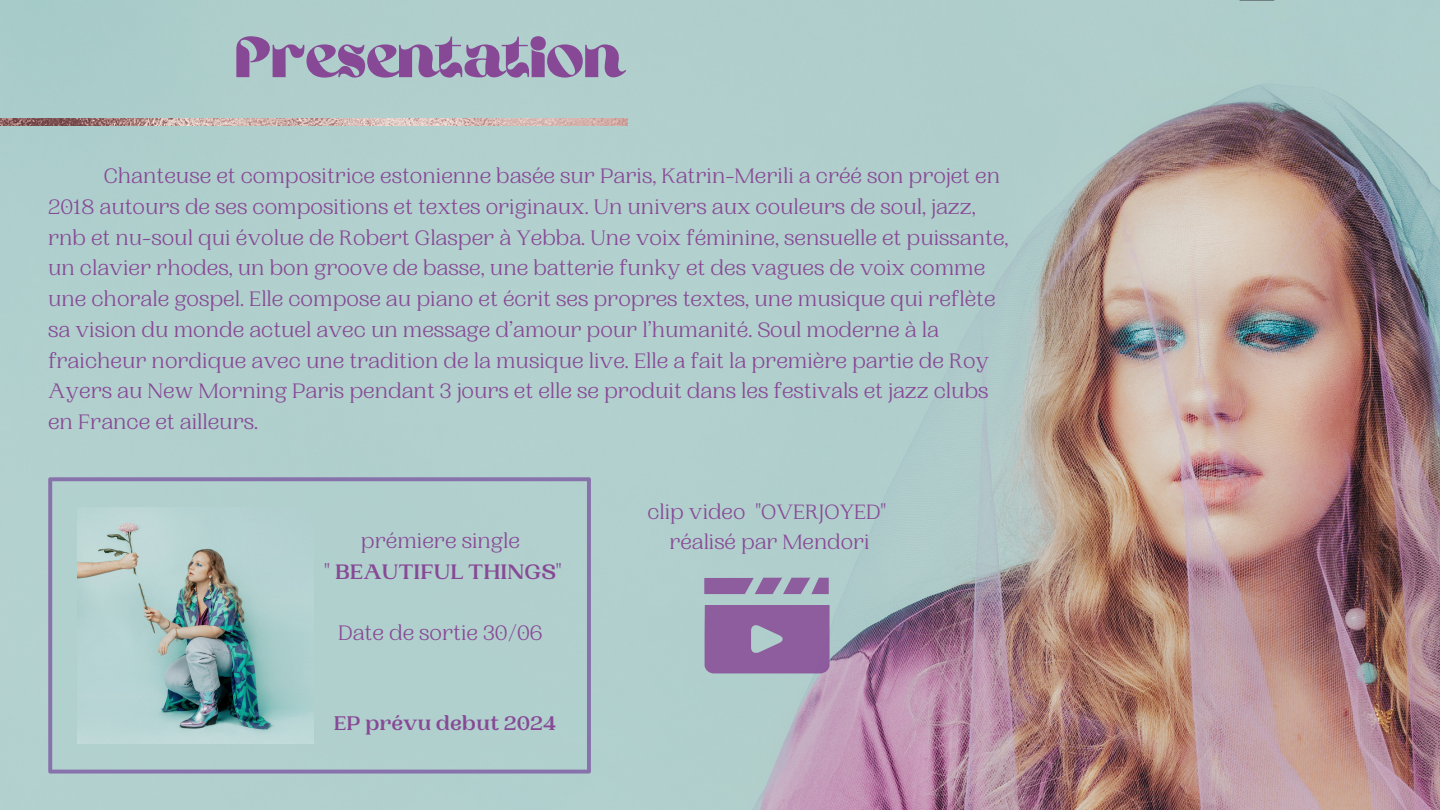
<style>
.page{position:relative;width:1440px;height:810px;background:#fff}
.page>*{position:absolute;margin:0;border:0;box-sizing:border-box;transform-origin:0 0}
.t1{font:59.7px "Ahsing";color:#874996}
.t2{font:22px/30.8px "PP Woodland";color:#874996}
.t3{font:700 22px "PP Woodland";color:#874996}
.t4{font:21.8px "PP Woodland";color:#874996}
.t5{font:700 20.8px "PP Woodland";color:#874996}
.s1{font-weight:400}
</style>
<div class="page">
<img style="left:0;top:0;width:1440px;height:810px">
<img style="left:0;top:119px;width:627px;height:7px">
<svg style="left:704px;top:578px;width:125px;height:16px;background:#9577a8"></svg>
<svg style="left:705px;top:605px;width:125px;height:68px;background:#8f65a1"></svg>
<svg style="left:48px;top:477px;width:543px;height:297px;background:#aecacb"></svg>
<img style="left:77px;top:507px;width:237px;height:237px">
<p class="t1" style="left:235px;top:32px;width:387px">Presentation</p>
<p class="t2" style="left:48px;top:161px;width:962px;text-indent:56px">Chanteuse et compositrice estonienne basée sur Paris, Katrin-Merili a créé son projet en 2018 autours de ses compositions et textes originaux. Un univers aux couleurs de soul, jazz, rnb et nu-soul qui évolue de Robert Glasper à Yebba. Une voix féminine, sensuelle et puissante, un clavier rhodes, un bon groove de basse, une batterie funky et des vagues de voix comme une chorale gospel. Elle compose au piano et écrit ses propres textes, une musique qui reflète sa vision du monde actuel avec un message d’amour pour l’humanité. Soul moderne à la fraicheur nordique avec une tradition de la musique live. Elle a fait la première partie de Roy Ayers au New Morning Paris pendant 3 jours et elle se produit dans les festivals et jazz clubs en France et ailleurs.</p>
<p class="t4" style="left:648px;top:499px;width:240px">clip video "OVERJOYED"</p>
<p class="t2" style="left:361px;top:526px;width:161px">prémiere single</p>
<p class="t4" style="left:670px;top:529px;width:201px">réalisé par Mendori</p>
<p class="t3" style="left:324px;top:559px;width:239px"><span class="s1">"</span> BEAUTIFUL THINGS<span class="s1">"</span></p>
<p class="t2" style="left:338px;top:618px;width:206px">Date de sortie 30/06</p>
<p class="t5" style="left:334px;top:711px;width:224px">EP prévu debut 2024</p>
</div>
